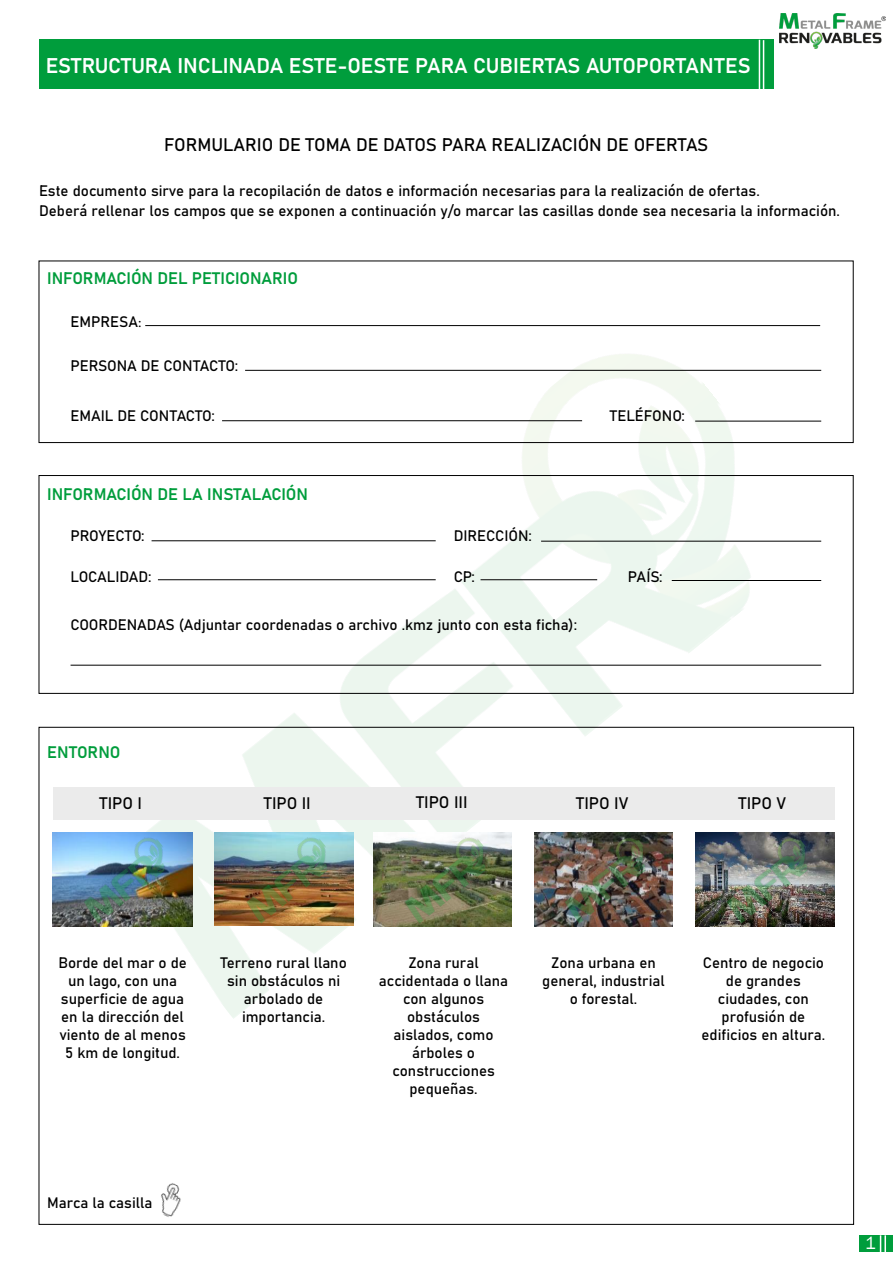
<style>
.page{position:relative;width:893px;height:1263px;background:#fff}
.page>*{position:absolute;margin:0;border:0;box-sizing:border-box;transform-origin:0 0}
.t1{font:21px "Bahnschrift";color:#fff}
.t2{font:18px "Bahnschrift";color:#000}
.t3{font:18px "Franklin Gothic";color:#fff}
.t4{font:16.5px "Bahnschrift";color:#009d3c}
.t5{font:16.5px "Bahnschrift";color:#000}
.t6{font:15px/18px "Bahnschrift";color:#000;text-align:center}
.s1{font-family:"Minion Pro"}
</style>
<div class="page">
<img style="left:49px;top:325px;width:781px;height:694px">
<div style="left:53px;top:787px;width:781px;height:33px;background:#ebebeb"></div>
<div style="left:39px;top:39px;width:734px;height:50px;background:#009d3c"></div>
<img style="left:779px;top:14px;width:106px;height:34px">
<img style="left:53px;top:833px;width:139px;height:93px">
<img style="left:214px;top:833px;width:140px;height:92px">
<img style="left:374px;top:833px;width:137px;height:93px">
<img style="left:535px;top:833px;width:138px;height:93px">
<img style="left:695px;top:833px;width:139px;height:93px">
<hr style="left:759px;top:40px;width:1px;height:50px;background:#fff">
<hr style="left:763px;top:40px;width:1px;height:50px;background:#fff">
<div style="left:39px;top:261px;width:815px;height:182px;border:1px solid #000"></div>
<div style="left:39px;top:475px;width:815px;height:219px;border:1px solid #000"></div>
<hr style="left:245px;top:370px;width:576px;height:1px;background:#000">
<hr style="left:71px;top:665px;width:750px;height:1px;background:#000">
<hr style="left:152px;top:540px;width:284px;height:1px;background:#000">
<hr style="left:158px;top:579px;width:278px;height:1px;background:#000">
<hr style="left:541px;top:541px;width:280px;height:1px;background:#000">
<hr style="left:480px;top:579px;width:117px;height:1px;background:#000">
<hr style="left:672px;top:580px;width:149px;height:1px;background:#000">
<hr style="left:222px;top:420px;width:360px;height:1px;background:#000">
<hr style="left:695px;top:421px;width:126px;height:1px;background:#000">
<img style="left:161px;top:1183px;width:20px;height:34px">
<hr style="left:145px;top:325px;width:675px;height:1px;background:#000">
<div style="left:860px;top:1235px;width:33px;height:17px;background:#009d3c"></div>
<svg style="left:880px;top:1235px;width:1px;height:17px"></svg>
<hr style="left:884px;top:1235px;width:2px;height:20px;background:#fff">
<img style="left:74px;top:832px;width:101px;height:91px">
<img style="left:237px;top:832px;width:101px;height:91px">
<img style="left:395px;top:832px;width:101px;height:91px">
<img style="left:555px;top:832px;width:101px;height:91px">
<img style="left:717px;top:832px;width:101px;height:91px">
<h1 class="t1" style="left:46px;top:50px;width:706px">ESTRUCTURA INCLINADA ESTE-OESTE PARA CUBIERTAS AUTOPORTANTES</h1>
<p class="t2" style="left:164px;top:131px;width:546px">FORMULARIO DE TOMA DE DATOS PARA REALIZACIÓN DE OFERTAS</p>
<p class="t6" style="left:39px;top:180px;width:802px;line-height:19.5px;text-align:left">Este documento sirve para la recopilación de datos e información necesarias para la realización de ofertas.<br>Deberá rellenar los campos que se exponen a continuación y/o marcar las casillas donde sea necesaria la información.</p>
<p class="t4" style="left:47px;top:266px;width:252px">INFORMACIÓN DEL PETICIONARIO</p>
<p class="t6" style="left:71px;top:312px;width:72px">EMPRESA<span class="s1">:</span></p>
<p class="t6" style="left:71px;top:356px;width:169px">PERSONA DE CONTACTO:</p>
<p class="t6" style="left:71px;top:405px;width:146px">EMAIL DE CONTACTO:</p>
<p class="t6" style="left:610px;top:405px;width:77px">TELÉFONO:</p>
<p class="t4" style="left:47px;top:482px;width:262px">INFORMACIÓN DE LA INSTALACIÓN</p>
<p class="t6" style="left:71px;top:525px;width:76px">PROYECTO:</p>
<p class="t6" style="left:454px;top:525px;width:80px">DIRECCIÓN:</p>
<p class="t6" style="left:71px;top:567px;width:82px">LOCALIDAD:</p>
<p class="t6" style="left:454px;top:567px;width:23px">CP:</p>
<p class="t6" style="left:628px;top:567px;width:36px">PAÍS:</p>
<p class="t6" style="left:71px;top:614px;width:508px">COORDENADAS (Adjuntar coordenadas o archivo .kmz junto con esta ficha):</p>
<p class="t4" style="left:47px;top:739px;width:75px">ENTORNO</p>
<p class="t5" style="left:99px;top:790px;width:44px">TIPO I</p>
<p class="t5" style="left:264px;top:790px;width:49px">TIPO II</p>
<p class="t5" style="left:416px;top:790px;width:53px">TIPO III</p>
<p class="t5" style="left:576px;top:790px;width:54px">TIPO IV</p>
<p class="t5" style="left:738px;top:790px;width:49px">TIPO V</p>
<p class="t6" style="left:58px;top:953px;width:130px">Borde del mar o de un lago, con una superficie de agua en la dirección del viento de al menos<br>5 km de longitud.</p>
<p class="t6" style="left:220px;top:953px;width:128px">Terreno rural llano sin obstáculos ni arbolado de importancia.</p>
<p class="t6" style="left:379px;top:953px;width:131px">Zona rural accidentada o llana con algunos obstáculos aislados, como árboles o construcciones pequeñas.</p>
<p class="t6" style="left:542px;top:953px;width:124px">Zona urbana en general, industrial o forestal.</p>
<p class="t6" style="left:702px;top:953px;width:125px">Centro de negocio de grandes ciudades, con profusión de edificios en altura.</p>
<p class="t6" style="left:47px;top:1193px;width:107px">Marca la casilla</p>
<p class="t3" style="left:865px;top:1232px;width:12px">1</p>
</div>
